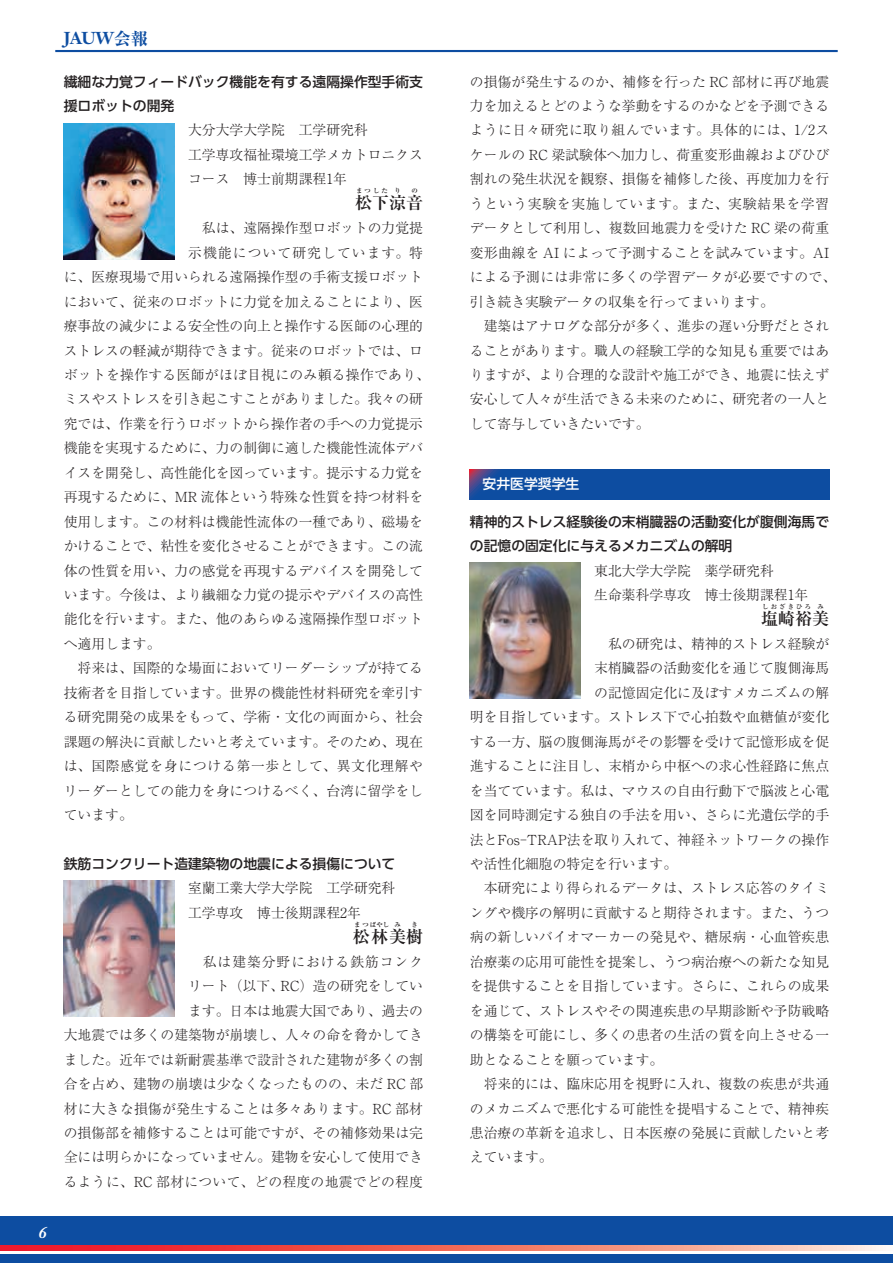
<style>
.page{position:relative;width:893px;height:1263px;background:#fff}
.page>*{position:absolute;margin:0;border:0;box-sizing:border-box;transform-origin:0 0}
.t1{font:700 16.95px "Ryumin Pro";color:#231f20}
.t2{font:700 16.95px "Janson Text LT Std";color:#0d4da1}
.t3{font:italic 700 15.9px "Janson Text LT Std";color:#fff}
.t4{font:300 13.8px/24.5px "Ryumin Pro";color:#231f20}
.t5{font:500 13.8px/24.5px "UD Shin Go Pro";color:#231f20}
.t6{font:300 13.8px "Ryumin Pro";letter-spacing:.02em;color:#231f20}
.t7{font:300 13.8px "Ryumin Pro";letter-spacing:.05em;color:#231f20}
.t8{font:300 13.8px "Ryumin Pro";letter-spacing:.075em;color:#231f20}
.t9{font:500 13.8px "UD Shin Go Pro";color:#fff}
.t10{font:700 6.45px "Ryumin Pro";letter-spacing:.335em;color:#231f20}
.s1{font-family:"Ryumin Pro";font-stretch:expanded}
</style>
<div class="page">
<div style="left:0;top:1216px;width:893px;height:30px;background:#0d4da1"></div>
<svg style="left:0;top:1246px;width:883px;height:4px;background:#f26f66"></svg>
<div style="left:0;top:1254px;width:893px;height:9px;background:#0d4da1"></div>
<hr style="left:55px;top:50px;width:783px;height:2px;background:#0d4da1">
<img style="left:64px;top:124px;width:110px;height:136px">
<img style="left:64px;top:880px;width:110px;height:136px">
<div style="left:470px;top:469px;width:359px;height:30px;background:#0d4da1"></div>
<img style="left:470px;top:563px;width:110px;height:136px">
<p class="t2" style="left:64px;top:27px;width:86px">JAUW<span class="s1">会報</span></p>
<p class="t5" style="left:64px;top:69px;width:361px">繊細な力覚フィードバック機能を有する遠隔操作型手術支援ロボットの開発</p>
<p class="t4" style="left:188px;top:117px;width:236px">大分大学大学院　工学研究科　<br>工学専攻福祉環境工学メカトロニクスコース　博士前期課程1年　</p>
<p class="t1" style="left:355px;top:189px;width:70px">松下涼音</p>
<p class="t10" style="left:356px;top:186px;width:33px">まつした</p>
<p class="t10" style="left:394px;top:186px;width:8px">り</p>
<p class="t10" style="left:411px;top:186px;width:8px">の</p>
<p class="t4" style="left:188px;top:215px;width:236px">　私は、遠隔操作型ロボットの力覚提</p>
<p class="t8" style="left:188px;top:242px;width:236px">示機能について研究しています。特</p>
<p class="t4" style="left:64px;top:264px;width:361px">に、医療現場で用いられる遠隔操作型の手術支援ロボット</p>
<p class="t4" style="left:64px;top:288px;width:361px">において、従来のロボットに力覚を加えることにより、医</p>
<p class="t4" style="left:64px;top:313px;width:361px">療事故の減少による安全性の向上と操作する医師の心理的</p>
<p class="t4" style="left:64px;top:337px;width:361px">ストレスの軽減が期待できます。従来のロボットでは、ロ</p>
<p class="t6" style="left:64px;top:364px;width:368px">ボットを操作する医師がほぼ目視にのみ頼る操作であり、</p>
<p class="t4" style="left:64px;top:386px;width:361px">ミスやストレスを引き起こすことがありました。我々の研</p>
<p class="t4" style="left:64px;top:410px;width:361px">究では、作業を行うロボットから操作者の手への力覚提示</p>
<p class="t4" style="left:64px;top:435px;width:361px">機能を実現するために、力の制御に適した機能性流体デバ</p>
<p class="t4" style="left:64px;top:459px;width:361px">イスを開発し、高性能化を図っています。提示する力覚を</p>
<p class="t4" style="left:64px;top:484px;width:361px">再現するために、MR 流体という特殊な性質を持つ材料を</p>
<p class="t4" style="left:64px;top:508px;width:361px">使用します。この材料は機能性流体の一種であり、磁場を</p>
<p class="t4" style="left:64px;top:533px;width:361px">かけることで、粘性を変化させることができます。この流</p>
<p class="t4" style="left:64px;top:557px;width:361px">体の性質を用い、力の感覚を再現するデバイスを開発して</p>
<p class="t4" style="left:64px;top:581px;width:361px">います。今後は、より繊細な力覚の提示やデバイスの高性</p>
<p class="t4" style="left:64px;top:606px;width:361px">能化を行います。また、他のあらゆる遠隔操作型ロボット</p>
<p class="t4" style="left:64px;top:630px;width:98px">へ適用します。</p>
<p class="t4" style="left:64px;top:655px;width:361px">　将来は、国際的な場面においてリーダーシップが持てる</p>
<p class="t4" style="left:64px;top:679px;width:361px">技術者を目指しています。世界の機能性材料研究を牽引す</p>
<p class="t4" style="left:64px;top:704px;width:361px">る研究開発の成果をもって、学術・文化の両面から、社会</p>
<p class="t4" style="left:64px;top:728px;width:361px">課題の解決に貢献したいと考えています。そのため、現在</p>
<p class="t7" style="left:64px;top:755px;width:361px">は、国際感覚を身につける第一歩として、異文化理解や</p>
<p class="t4" style="left:64px;top:777px;width:361px">リーダーとしての能力を身につけるべく、台湾に留学をし</p>
<p class="t4" style="left:64px;top:801px;width:71px">ています。</p>
<p class="t5" style="left:64px;top:851px;width:333px">鉄筋コンクリート造建築物の地震による損傷について</p>
<p class="t4" style="left:188px;top:875px;width:209px">室蘭工業大学大学院　工学研究科工学専攻　博士後期課程2年</p>
<p class="t1" style="left:353px;top:923px;width:72px">松林美樹</p>
<p class="t10" style="left:354px;top:919px;width:37px">まつばやし</p>
<p class="t10" style="left:394px;top:919px;width:8px">み</p>
<p class="t10" style="left:411px;top:919px;width:8px">き</p>
<p class="t4" style="left:64px;top:948px;width:361px;text-align:right">　私は建築分野における鉄筋コンク<br>リート（以下、RC）造の研究をしてい<br>ます。日本は地震大国であり、過去の<br>大地震では多くの建築物が崩壊し、人々の命を脅かしてきました。近年では新耐震基準で設計された建物が多くの割合を占め、建物の崩壊は少なくなったものの、未だ RC 部材に大きな損傷が発生することは多々あります。RC 部材の損傷部を補修することは可能ですが、その補修効果は完全には明らかになっていません。建物を安心して使用できるように、RC 部材について、どの程度の地震でどの程度</p>
<p class="t3" style="left:38px;top:1223px;width:10px">6</p>
<p class="t4" style="left:470px;top:68px;width:368px">の損傷が発生するのか、補修を行った RC 部材に再び地震力を加えるとどのような挙動をするのかなどを予測できるように日々研究に取り組んでいます。具体的には、1/2スケールの RC 梁試験体へ加力し、荷重変形曲線およびひび割れの発生状況を観察、損傷を補修した後、再度加力を行うという実験を実施しています。また、実験結果を学習データとして利用し、複数回地震力を受けた RC 梁の荷重変形曲線を AI によって予測することを試みています。AIによる予測には非常に多くの学習データが必要ですので、引き続き実験データの収集を行ってまいります。<br>　建築はアナログな部分が多く、進歩の遅い分野だとされることがあります。職人の経験工学的な知見も重要ではありますが、より合理的な設計や施工ができ、地震に怯えず安心して人々が生活できる未来のために、研究者の一人として寄与していきたいです。</p>
<p class="t9" style="left:483px;top:473px;width:98px">安井医学奨学生</p>
<p class="t5" style="left:470px;top:509px;width:361px">精神的ストレス経験後の末梢臓器の活動変化が腹側海馬での記憶の固定化に与えるメカニズムの解明</p>
<p class="t4" style="left:594px;top:557px;width:216px">東北大学大学院　薬学研究科　<br>生命薬科学専攻　博士後期課程1年</p>
<p class="t1" style="left:761px;top:605px;width:70px">塩崎裕美</p>
<p class="t10" style="left:762px;top:601px;width:50px">しおざきひろ</p>
<p class="t10" style="left:817px;top:601px;width:8px">み</p>
<p class="t4" style="left:594px;top:630px;width:236px">　私の研究は、精神的ストレス経験が</p>
<p class="t4" style="left:594px;top:655px;width:236px">末梢臓器の活動変化を通じて腹側海馬</p>
<p class="t4" style="left:594px;top:679px;width:236px">の記憶固定化に及ぼすメカニズムの解</p>
<p class="t4" style="left:470px;top:704px;width:361px">明を目指しています。ストレス下で心拍数や血糖値が変化</p>
<p class="t4" style="left:470px;top:728px;width:361px">する一方、脳の腹側海馬がその影響を受けて記憶形成を促</p>
<p class="t4" style="left:470px;top:753px;width:361px">進することに注目し、末梢から中枢への求心性経路に焦点</p>
<p class="t4" style="left:470px;top:777px;width:361px">を当てています。私は、マウスの自由行動下で脳波と心電</p>
<p class="t4" style="left:470px;top:802px;width:361px">図を同時測定する独自の手法を用い、さらに光遺伝学的手</p>
<p class="t4" style="left:470px;top:826px;width:361px">法とFos-TRAP法を取り入れて、神経ネットワークの操作</p>
<p class="t4" style="left:470px;top:850px;width:209px">や活性化細胞の特定を行います。</p>
<p class="t4" style="left:470px;top:875px;width:361px">　本研究により得られるデータは、ストレス応答のタイミ</p>
<p class="t4" style="left:470px;top:899px;width:361px">ングや機序の解明に貢献すると期待されます。また、うつ</p>
<p class="t4" style="left:470px;top:924px;width:361px">病の新しいバイオマーカーの発見や、糖尿病・心血管疾患</p>
<p class="t4" style="left:470px;top:948px;width:361px">治療薬の応用可能性を提案し、うつ病治療への新たな知見</p>
<p class="t4" style="left:470px;top:973px;width:361px">を提供することを目指しています。さらに、これらの成果</p>
<p class="t4" style="left:470px;top:997px;width:361px">を通じて、ストレスやその関連疾患の早期診断や予防戦略</p>
<p class="t4" style="left:470px;top:1022px;width:361px">の構築を可能にし、多くの患者の生活の質を向上させる一</p>
<p class="t4" style="left:470px;top:1046px;width:195px">助となることを願っています。</p>
<p class="t4" style="left:470px;top:1070px;width:361px">　将来的には、臨床応用を視野に入れ、複数の疾患が共通</p>
<p class="t4" style="left:470px;top:1095px;width:361px">のメカニズムで悪化する可能性を提唱することで、精神疾</p>
<p class="t4" style="left:470px;top:1119px;width:361px">患治療の革新を追求し、日本医療の発展に貢献したいと考</p>
<p class="t4" style="left:470px;top:1144px;width:84px">えています。</p>
</div>
